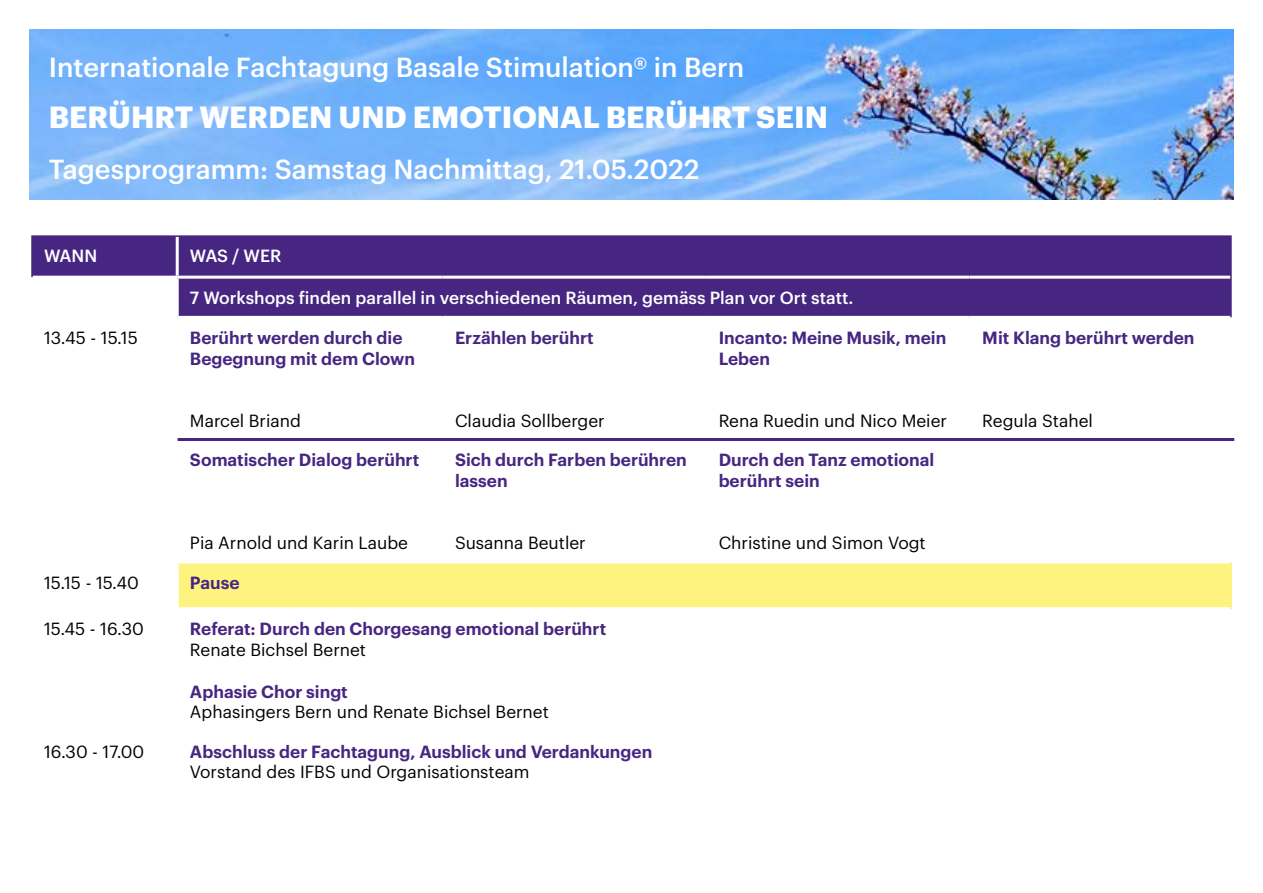
<style>
.page{position:relative;width:1263px;height:893px;background:#fff}
.page>*{position:absolute;margin:0;border:0;box-sizing:border-box;transform-origin:0 0}
.t1{font:700 30px "Graphik";color:#fff}
.t2{font:500 27px "Graphik";color:#fff}
.t3{font:600 17.25px/20.7px "Graphik";color:#472682}
.t4{font:17.25px "Graphik";color:#000}
.t5{font:500 17.25px "Graphik";color:#fff}
</style>
<div class="page">
<svg style="left:31px;top:235px;width:1201px;height:82px;background:#53348a"></svg>
<div style="left:177px;top:562px;width:1055px;height:47px;background:#fff37f"></div>
<hr style="left:176px;top:237px;width:3px;height:39px;background:#fff">
<hr style="left:33px;top:276px;width:144px;height:3px;background:#fff">
<hr style="left:177px;top:276px;width:265px;height:3px;background:#fff">
<hr style="left:176px;top:279px;width:3px;height:37px;background:#fff">
<hr style="left:442px;top:276px;width:264px;height:3px;background:#fff">
<hr style="left:706px;top:276px;width:263px;height:3px;background:#fff">
<hr style="left:969px;top:276px;width:261px;height:3px;background:#fff">
<hr style="left:33px;top:316px;width:144px;height:3px;background:#fff">
<hr style="left:177px;top:316px;width:265px;height:3px;background:#fff">
<hr style="left:442px;top:316px;width:264px;height:3px;background:#fff">
<hr style="left:706px;top:316px;width:263px;height:3px;background:#fff">
<hr style="left:969px;top:316px;width:261px;height:3px;background:#fff">
<hr style="left:177px;top:560px;width:265px;height:3px;background:#fff">
<hr style="left:176px;top:563px;width:3px;height:44px;background:#fff">
<hr style="left:442px;top:560px;width:264px;height:3px;background:#fff">
<hr style="left:706px;top:560px;width:263px;height:3px;background:#fff">
<hr style="left:969px;top:560px;width:261px;height:3px;background:#fff">
<hr style="left:177px;top:607px;width:265px;height:3px;background:#fff">
<hr style="left:442px;top:607px;width:264px;height:3px;background:#fff">
<hr style="left:706px;top:607px;width:263px;height:3px;background:#fff">
<hr style="left:969px;top:607px;width:261px;height:3px;background:#fff">
<img style="left:30px;top:30px;width:1203px;height:170px">
<hr style="left:178px;top:438px;width:1056px;height:3px;background:#472682">
<p class="t2" style="left:49px;top:47px;width:697px">Internationale Fachtagung Basale Stimulation® in Bern</p>
<p class="t1" style="left:49px;top:94px;width:780px">BERÜHRT WERDEN UND EMOTIONAL BERÜHRT SEIN</p>
<p class="t2" style="left:49px;top:149px;width:652px">Tagesprogramm: Samstag Nachmittag, 21.05.2022</p>
<p class="t5" style="left:44px;top:243px;width:55px">WANN</p>
<p class="t5" style="left:190px;top:243px;width:93px">WAS / WER</p>
<p class="t5" style="left:190px;top:284px;width:665px">7 Workshops finden parallel in verschiedenen Räumen, gemäss Plan vor Ort statt.</p>
<p class="t4" style="left:44px;top:325px;width:95px">13.45 - 15.15</p>
<p class="t3" style="left:190px;top:326px;width:214px">Berührt werden durch die</p>
<p class="t3" style="left:190px;top:347px;width:227px">Begegnung mit dem Clown</p>
<p class="t3" style="left:455px;top:326px;width:140px">Erzählen berührt</p>
<p class="t3" style="left:719px;top:326px;width:229px">Incanto: Meine Musik, mein<br>Leben</p>
<p class="t4" style="left:190px;top:408px;width:112px">Marcel Briand</p>
<p class="t4" style="left:455px;top:408px;width:151px">Claudia Sollberger</p>
<p class="t4" style="left:719px;top:408px;width:230px">Rena Ruedin und Nico Meier</p>
<p class="t3" style="left:190px;top:448px;width:231px">Somatischer Dialog berührt</p>
<p class="t3" style="left:455px;top:448px;width:233px">Sich durch Farben berühren lassen</p>
<p class="t3" style="left:719px;top:448px;width:217px">Durch den Tanz emotional berührt sein</p>
<p class="t4" style="left:190px;top:530px;width:220px">Pia Arnold und Karin Laube</p>
<p class="t4" style="left:455px;top:530px;width:132px">Susanna Beutler</p>
<p class="t4" style="left:719px;top:530px;width:209px">Christine und Simon Vogt</p>
<p class="t4" style="left:44px;top:569px;width:96px">15.15 - 15.40</p>
<p class="t3" style="left:190px;top:570px;width:51px">Pause</p>
<p class="t4" style="left:44px;top:616px;width:101px">15.45 - 16.30</p>
<p class="t3" style="left:190px;top:617px;width:418px">Referat: Durch den Chorgesang emotional berührt</p>
<p class="t4" style="left:190px;top:637px;width:178px">Renate Bichsel Bernet</p>
<p class="t3" style="left:190px;top:679px;width:159px">Aphasie Chor singt</p>
<p class="t4" style="left:190px;top:699px;width:360px">Aphasingers Bern und Renate Bichsel Bernet</p>
<p class="t4" style="left:44px;top:738px;width:102px">16.30 - 17.00</p>
<p class="t3" style="left:190px;top:740px;width:464px">Abschluss der Fachtagung, Ausblick und Verdankungen</p>
<p class="t4" style="left:190px;top:759px;width:341px">Vorstand des IFBS und Organisationsteam</p>
<p class="t3" style="left:982px;top:326px;width:214px">Mit Klang berührt werden</p>
<p class="t4" style="left:982px;top:408px;width:112px">Regula Stahel</p>
</div>
